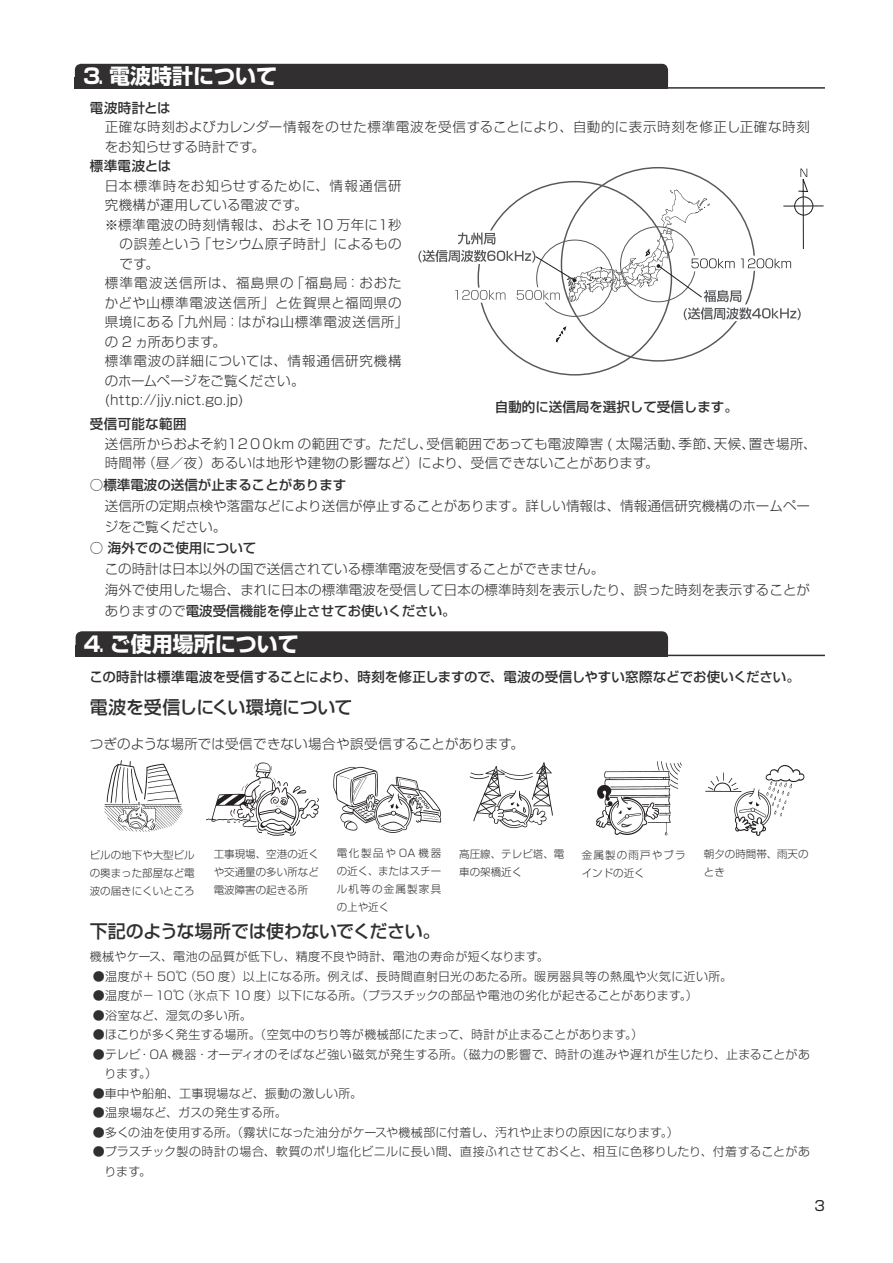
<style>
.page{position:relative;width:893px;height:1263px;background:#fff}
.page>*{position:absolute;margin:0;border:0;box-sizing:border-box;transform-origin:0 0}
.t1{font:700 21px "Shin Go Pro";color:#fff}
.t2{font:500 18px "Shin Go Pro";letter-spacing:-.025em;color:#312f30}
.t3{font:13.8px "Shin Go Pro";color:#231f20}
.t4{font:300 13.5px/21px "Shin Go Pro";letter-spacing:.005em;color:#312f30}
.t5{font:500 13.5px "Shin Go Pro";color:#312f30}
.t6{font:300 13.5px/19.5px "Shin Go Pro";letter-spacing:.03em;color:#312f30}
.t7{font:300 13.5px "Shin Go Pro";letter-spacing:.06em;color:#312f30}
.t8{font:300 13.5px "Shin Go Pro";letter-spacing:.025em;color:#312f30}
.t9{font:300 13.5px "Shin Go Pro";letter-spacing:.055em;color:#312f30}
.t10{font:300 13.5px "Shin Go Pro";letter-spacing:.085em;color:#312f30}
.t11{font:300 13.5px "Shin Go Pro";letter-spacing:-.015em;color:#312f30}
.t12{font:500 13.5px "Shin Go Pro";letter-spacing:.025em;color:#312f30}
.t13{font:300 12px/19.5px "Shin Go Pro";letter-spacing:.02em;color:#312f30}
.t14{font:300 10.5px/18px "Shin Go Pro";color:#312f30;text-align:justify}
.t15{font:300 10.5px/18px "Shin Go Pro";letter-spacing:.115em;color:#312f30}
.s1{font-weight:500}
</style>
<div class="page">
<hr style="left:75px;top:87px;width:750px;height:2px;background:#312f30">
<div style="left:75px;top:64px;width:593px;height:13px;background:#312f30"></div>
<div style="left:75px;top:77px;width:593px;height:12px;background:#312f30"></div>
<hr style="left:76px;top:655px;width:749px;height:1px;background:#312f30">
<svg style="left:76px;top:631px;width:592px;height:14px;background:#353334"></svg>
<div style="left:76px;top:645px;width:592px;height:11px;background:#312f30"></div>
<img style="left:596px;top:761px;width:86px;height:75px">
<img style="left:104px;top:760px;width:79px;height:72px">
<svg style="left:556px;top:327px;width:10px;height:15px"></svg>
<svg style="left:418px;top:169px;width:406px;height:152px"></svg>
<img style="left:206px;top:762px;width:113px;height:74px">
<img style="left:333px;top:766px;width:109px;height:67px">
<img style="left:469px;top:762px;width:84px;height:67px">
<img style="left:705px;top:765px;width:100px;height:71px">
<h1 class="t1" style="left:81px;top:60px;width:197px">⒊ 電波時計について</h1>
<p class="t5" style="left:90px;top:97px;width:82px">電波時計とは</p>
<p class="t6" style="left:105px;top:116px;width:707px">正確な時刻およびカレンダー情報をのせた標準電波を受信することにより、自動的に表示時刻を修正し正確な時刻をお知らせする時計です。</p>
<p class="t5" style="left:90px;top:155px;width:83px">標準電波とは</p>
<p class="t7" style="left:105px;top:175px;width:298px">日本標準時をお知らせするために、情報通信研</p>
<p class="t6" style="left:105px;top:194px;width:204px">究機構が運用している電波です。</p>
<p class="t8" style="left:105px;top:214px;width:298px">※標準電波の時刻情報は、およそ10 万年に１秒</p>
<p class="t4" style="left:120px;top:232px;width:284px">の誤差という「セシウム原子時計」によるもの</p>
<p class="t4" style="left:120px;top:251px;width:41px">です。</p>
<p class="t10" style="left:105px;top:272px;width:298px">標準電波送信所は、福島県の「福島局：おおた</p>
<p class="t7" style="left:105px;top:292px;width:298px">かどや山標準電波送信所」と佐賀県と福岡県の</p>
<p class="t9" style="left:105px;top:311px;width:305px">県境にある「九州局：はがね山標準電波送信所」</p>
<p class="t4" style="left:105px;top:329px;width:123px">の 2 ヵ所あります。</p>
<p class="t7" style="left:105px;top:350px;width:298px">標準電波の詳細については、情報通信研究機構</p>
<p class="t11" style="left:105px;top:370px;width:201px">のホームページをご覧ください。</p>
<p class="t4" style="left:105px;top:388px;width:140px">(http://jjy.nict.go.jp)</p>
<p class="t12" style="left:90px;top:413px;width:98px">受信可能な範囲</p>
<p class="t4" style="left:105px;top:432px;width:713px;line-height:19.5px">送信所からおよそ約１２００km の範囲です。ただし、受信範囲であっても電波障害 ( 太陽活動、季節、天候、置き場所、時間帯（昼／夜）あるいは地形や建物の影響など）により、受信できないことがあります。</p>
<p class="t5" style="left:495px;top:395px;width:244px">自動的に送信局を選択して受信します。</p>
<p class="t5" style="left:90px;top:474px;width:258px">○標準電波の送信が止まることがあります</p>
<p class="t4" style="left:105px;top:494px;width:707px">送信所の定期点検や落雷などにより送信が停止することがあります。詳しい情報は、情報通信研究機構のホームページをご覧ください。</p>
<p class="t5" style="left:90px;top:537px;width:168px">○ 海外でのご使用について</p>
<p class="t4" style="left:105px;top:557px;width:707px">この時計は日本以外の国で送信されている標準電波を受信することができません。<br>海外で使用した場合、まれに日本の標準電波を受信して日本の標準時刻を表示したり、誤った時刻を表示することがありますので<span class="s1">電波受信機能を停止させてお使いください。</span></p>
<h1 class="t1" style="left:82px;top:627px;width:218px">⒋ ご使用場所について</h1>
<p class="t5" style="left:90px;top:665px;width:712px">この時計は標準電波を受信することにより、時刻を修正しますので、電波の受信しやすい窓際などでお使いください。</p>
<h2 class="t2" style="left:90px;top:692px;width:264px">電波を受信しにくい環境について</h2>
<p class="t4" style="left:90px;top:731px;width:436px">つぎのような場所では受信できない場合や誤受信することがあります。</p>
<p class="t14" style="left:90px;top:844px;width:106px">ビルの地下や大型ビルの奥まった部屋など電波の届きにくいところ</p>
<p class="t14" style="left:214px;top:843px;width:107px">工事現場、空港の近くや交通量の多い所など電波障害の起きる所</p>
<p class="t14" style="left:337px;top:842px;width:106px">電化製品や OA 機器の近く、またはスチール机等の金属製家具の上や近く</p>
<p class="t14" style="left:459px;top:843px;width:107px">高圧線、テレビ塔、電車の架橋近く</p>
<p class="t15" style="left:582px;top:844px;width:105px">金属製の雨戸やブラインドの近く</p>
<p class="t14" style="left:704px;top:843px;width:106px">朝夕の時間帯、雨天のとき</p>
<h2 class="t2" style="left:90px;top:917px;width:352px">下記のような場所では使わないでください。</h2>
<p class="t13" style="left:90px;top:945px;width:461px">機械やケース、電池の品質が低下し、精度不良や時計、電池の寿命が短くなります。</p>
<p class="t13" style="left:93px;top:965px;width:641px">●温度が＋ 50℃（50 度）以上になる所。例えば、長時間直射日光のあたる所。暖房器具等の熱風や火気に近い所。</p>
<p class="t13" style="left:93px;top:984px;width:606px">●温度が－10℃（氷点下 10 度）以下になる所。（プラスチックの部品や電池の劣化が起きることがあります。）</p>
<p class="t13" style="left:93px;top:1004px;width:161px">●浴室など、湿気の多い所。</p>
<p class="t13" style="left:93px;top:1023px;width:552px">●ほこりが多く発生する場所。（空気中のちり等が機械部にたまって、時計が止まることがあります。）</p>
<p class="t13" style="left:105px;top:1043px;width:707px;text-indent:-12px">●テレビ・OA 機器・オーディオのそばなど強い磁気が発生する所。（磁力の影響で、時計の進みや遅れが生じたり、止まることがあります。）</p>
<p class="t13" style="left:93px;top:1082px;width:271px">●車中や船舶、工事現場など、振動の激しい所。</p>
<p class="t13" style="left:93px;top:1101px;width:196px">●温泉場など、ガスの発生する所。</p>
<p class="t13" style="left:93px;top:1121px;width:588px">●多くの油を使用する所。（霧状になった油分がケースや機械部に付着し、汚れや止まりの原因になります。）</p>
<p class="t13" style="left:105px;top:1140px;width:707px;text-indent:-12px">●プラスチック製の時計の場合、軟質のポリ塩化ビニルに長い間、直接ふれさせておくと、相互に色移りしたり、付着することがあります。</p>
<p class="t3" style="left:814px;top:1194px;width:12px">3</p>
</div>
